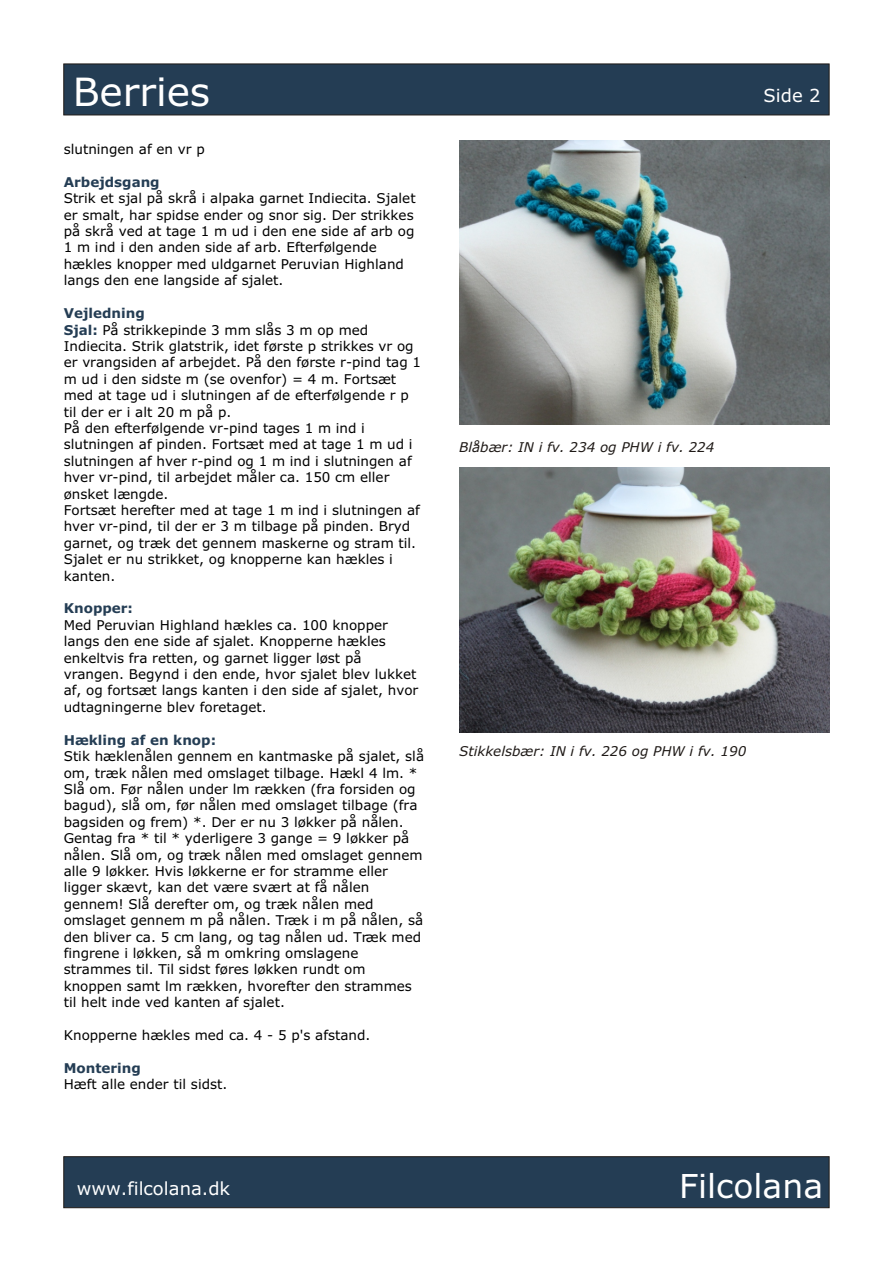
<style>
.page{position:relative;width:894px;height:1263px;background:#fff}
.page>*{position:absolute;margin:0;border:0;box-sizing:border-box;transform-origin:0 0}
.t1{font:39px "Verdana";color:#fff}
.t2{font:33px "Verdana";color:#fff}
.t3{font:18px "Verdana";color:#fff}
.t4{font:13.5px/16.4px "Verdana";color:#000}
.t5{font:italic 13.5px "Verdana";color:#1f1a17}
.t6{font:700 13.5px "Verdana";color:#243d54}
.s1{font-weight:700;color:#243d54}
</style>
<div class="page">
<div style="left:64px;top:64px;width:765px;height:51px;background:#243d54;border:1px solid #1f1a17"></div>
<div style="left:64px;top:1157px;width:765px;height:51px;background:#243d54;border:1px solid #1f1a17"></div>
<img style="left:459px;top:468px;width:370px;height:264px">
<img style="left:459px;top:140px;width:370px;height:285px">
<h1 class="t1" style="left:73px;top:77px;width:139px">Berries</h1>
<p class="t4" style="left:64px;top:142px;width:143px">slutningen af en vr p</p>
<p class="t4" style="left:64px;top:191px;width:353px">Strik et sjal på skrå i alpaka garnet Indiecita. Sjalet er smalt, har spidse ender og snor sig. Der strikkes på skrå ved at tage 1 m ud i den ene side af arb og 1 m ind i den anden side af arb. Efterfølgende hækles knopper med uldgarnet Peruvian Highland langs den ene langside af sjalet.</p>
<p class="t4" style="left:64px;top:323px;width:359px"><span class="s1">Sjal:</span> På strikkepinde 3 mm slås 3 m op med Indiecita. Strik glatstrik, idet første p strikkes vr og er vrangsiden af arbejdet. På den første r-pind tag 1 m ud i den sidste m (se ovenfor) = 4 m. Fortsæt med at tage ud i slutningen af de efterfølgende r p til der er i alt 20 m på p.<br>På den efterfølgende vr-pind tages 1 m ind i slutningen af pinden. Fortsæt med at tage 1 m ud i slutningen af hver r-pind og 1 m ind i slutningen af hver vr-pind, til arbejdet måler ca. 150 cm eller ønsket længde.<br>Fortsæt herefter med at tage 1 m ind i slutningen af hver vr-pind, til der er 3 m tilbage på pinden. Bryd garnet, og træk det gennem maskerne og stram til.<br>Sjalet er nu strikket, og knopperne kan hækles i kanten.</p>
<p class="t4" style="left:64px;top:618px;width:356px">Med Peruvian Highland hækles ca. 100 knopper langs den ene side af sjalet. Knopperne hækles enkeltvis fra retten, og garnet ligger løst på vrangen. Begynd i den ende, hvor sjalet blev lukket af, og fortsæt langs kanten i den side af sjalet, hvor udtagningerne blev foretaget.</p>
<p class="t4" style="left:64px;top:749px;width:362px">Stik hæklenålen gennem en kantmaske på sjalet, slå om, træk nålen med omslaget tilbage. Hækl 4 lm. * Slå om. Før nålen under lm rækken (fra forsiden og bagud), slå om, før nålen med omslaget tilbage (fra bagsiden og frem) *. Der er nu 3 løkker på nålen.<br>Gentag fra * til * yderligere 3 gange = 9 løkker på nålen. Slå om, og træk nålen med omslaget gennem alle 9 løkker. Hvis løkkerne er for stramme eller ligger skævt, kan det være svært at få nålen gennem! Slå derefter om, og træk nålen med omslaget gennem m på nålen. Træk i m på nålen, så den bliver ca. 5 cm lang, og tag nålen ud. Træk med fingrene i løkken, så m omkring omslagene strammes til. Til sidst føres løkken rundt om knoppen samt lm rækken, hvorefter den strammes til helt inde ved kanten af sjalet.</p>
<p class="t4" style="left:64px;top:1028px;width:308px">Knopperne hækles med ca. 4 - 5 p's afstand.</p>
<p class="t4" style="left:64px;top:1077px;width:165px">Hæft alle ender til sidst.</p>
<p class="t6" style="left:64px;top:177px;width:97px">Arbejdsgang</p>
<p class="t6" style="left:64px;top:308px;width:83px">Vejledning</p>
<p class="t6" style="left:64px;top:603px;width:71px">Knopper:</p>
<p class="t6" style="left:64px;top:734px;width:154px">Hækling af en knop:</p>
<p class="t6" style="left:64px;top:1063px;width:79px">Montering</p>
<h3 class="t3" style="left:764px;top:88px;width:58px">Side 2</h3>
<p class="t5" style="left:459px;top:441px;width:257px">Blåbær: IN i fv. 234 og PHW i fv. 224</p>
<p class="t5" style="left:459px;top:745px;width:289px">Stikkelsbær: IN i fv. 226 og PHW i fv. 190</p>
<h3 class="t3" style="left:77px;top:1181px;width:155px">www.filcolana.dk</h3>
<h2 class="t2" style="left:679px;top:1173px;width:145px">Filcolana</h2>
</div>
